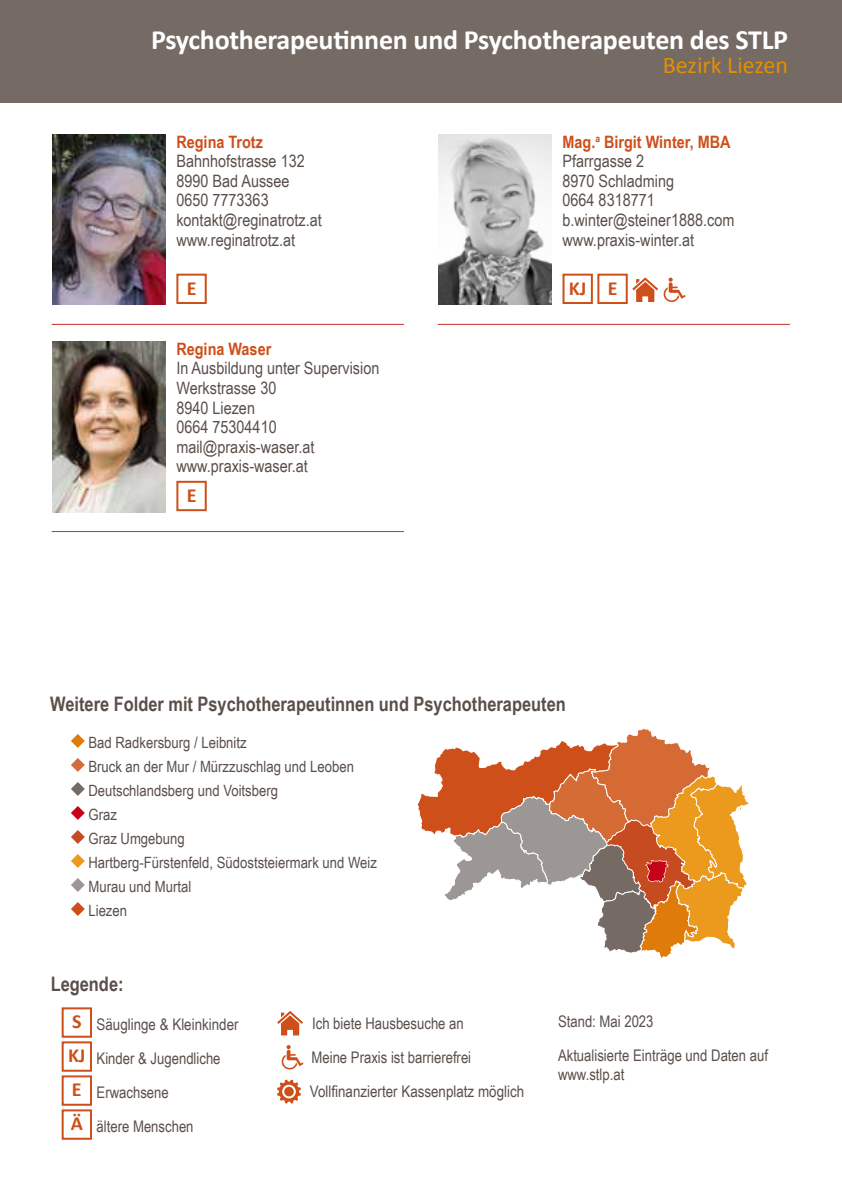
<style>
.page{position:relative;width:842px;height:1191px;background:#fff}
.page>*{position:absolute;margin:0;border:0;box-sizing:border-box;transform-origin:0 0}
.t1{font:700 28px "Calibri";letter-spacing:-.01em;color:#fff}
.t2{font:24px "Calibri";color:#e29000}
.t3{font:700 20px "Arial Narrow";color:#5a4f4a}
.t4{font:700 20px "Calibri";color:#ce4f1a}
.t5{font:17px/19.6px "Arial Narrow";color:#5a4f4a}
.t6{font:700 17px "Arial Narrow";color:#ce4f1a}
.t7{font:16px/34px "Arial Narrow";color:#5a4f4a}
.t8{font:15.6px/24px "Arial Narrow";color:#5a4f4a}
.s1{font-weight:700;color:#ce4f1a}
.s2{font-family:"Calibri";font-weight:700;font-size:20px;color:#ce4f1a}
</style>
<div class="page">
<div style="left:0;top:0;width:842px;height:102px;background:#766a65"></div>
<img style="left:52px;top:135px;width:114px;height:170px">
<div style="left:176px;top:274px;width:31px;height:30px;border:2px solid #ce4f1a"></div>
<hr style="left:52px;top:324px;width:352px;height:1px;background:#c2322c">
<img style="left:52px;top:342px;width:114px;height:170px">
<div style="left:176px;top:481px;width:31px;height:30px;border:2px solid #ce4f1a"></div>
<hr style="left:52px;top:531px;width:352px;height:1px;background:#c2322c">
<img style="left:438px;top:135px;width:114px;height:170px">
<div style="left:562px;top:274px;width:31px;height:30px;border:2px solid #ce4f1a"></div>
<div style="left:597px;top:274px;width:31px;height:30px;border:2px solid #ce4f1a"></div>
<svg style="left:632px;top:277px;width:26px;height:25px"></svg>
<svg style="left:664px;top:277px;width:21px;height:25px"></svg>
<hr style="left:438px;top:324px;width:352px;height:1px;background:#c2322c">
<svg style="left:71px;top:734px;width:14px;height:14px"></svg>
<svg style="left:71px;top:758px;width:14px;height:14px"></svg>
<svg style="left:71px;top:782px;width:14px;height:14px"></svg>
<svg style="left:71px;top:806px;width:14px;height:14px"></svg>
<svg style="left:71px;top:830px;width:14px;height:14px"></svg>
<svg style="left:71px;top:854px;width:14px;height:14px"></svg>
<svg style="left:71px;top:878px;width:14px;height:14px"></svg>
<svg style="left:71px;top:902px;width:14px;height:14px"></svg>
<svg style="left:417px;top:728px;width:332px;height:231px"></svg>
<div style="left:62px;top:1007px;width:30px;height:30px;border:2px solid #ce4f1a"></div>
<div style="left:62px;top:1041px;width:30px;height:30px;border:2px solid #ce4f1a"></div>
<div style="left:62px;top:1075px;width:30px;height:30px;border:2px solid #ce4f1a"></div>
<div style="left:62px;top:1109px;width:30px;height:30px;border:2px solid #ce4f1a"></div>
<svg style="left:277px;top:1011px;width:26px;height:24px"></svg>
<svg style="left:282px;top:1045px;width:21px;height:24px"></svg>
<svg style="left:277px;top:1079px;width:24px;height:24px"></svg>
<svg style="left:284px;top:1086px;width:10px;height:10px"></svg>
<h1 class="t1" style="left:151px;top:22px;width:639px">Psychotherapeutinnen und Psychotherapeuten des STLP</h1>
<h2 class="t2" style="left:663px;top:50px;width:127px">Bezirk Liezen</h2>
<p class="t6" style="left:176px;top:129px;width:88px">Regina Trotz</p>
<p class="t5" style="left:176px;top:151px;width:147px">Bahnhofstrasse 132<br>8990 Bad Aussee<br>0650 7773363 kontakt@reginatrotz.at www.reginatrotz.at</p>
<p class="t4" style="left:187px;top:275px;width:11px">E</p>
<p class="t6" style="left:176px;top:336px;width:96px">Regina Waser</p>
<p class="t5" style="left:176px;top:358px;width:204px">In Ausbildung unter Supervision<br>Werkstrasse 30<br>8940 Liezen<br>0664 75304410 mail@praxis-waser.at www.praxis-waser.at</p>
<p class="t4" style="left:187px;top:482px;width:11px">E</p>
<p class="t5" style="left:562px;top:131px;width:173px"><span class="s1">Mag.</span><sup>a</sup> <span class="s1">Birgit Winter, MBA<br></span>Pfarrgasse 2<br>8970 Schladming<br>0664 8318771 b.winter@steiner1888.com www.praxis-winter.at</p>
<p class="t4" style="left:569px;top:275px;width:50px">KJ E</p>
<p class="t3" style="left:50px;top:688px;width:517px">Weitere Folder mit Psychotherapeutinnen und Psychotherapeuten</p>
<p class="t8" style="left:88px;top:730px;width:290px">Bad Radkersburg / Leibnitz<br>Bruck an der Mur / Mürzzuschlag und Leoben<br>Deutschlandsberg und Voitsberg<br>Graz<br>Graz Umgebung<br>Hartberg-Fürstenfeld, Südoststeiermark und Weiz<br>Murau und Murtal<br>Liezen</p>
<p class="t3" style="left:51px;top:969px;width:74px">Legende:</p>
<p class="t7" style="left:68px;top:1006px;width:172px"><span class="s2">S</span> Säuglinge &amp; Kleinkinder<br><span class="s2">KJ</span> Kinder &amp; Jugendliche<br><span class="s2">E</span> Erwachsene<br><span class="s2">Ä</span> ältere Menschen</p>
<p class="t7" style="left:310px;top:1006px;width:216px">Ich biete Hausbesuche an<br>Meine Praxis ist barrierefrei<br>Vollfinanzierter Kassenplatz möglich</p>
<p class="t7" style="left:558px;top:1003px;width:212px">Stand: Mai 2023<br>Aktualisierte Einträge und Daten auf</p>
<p class="t7" style="left:558px;top:1056px;width:68px">www.stlp.at</p>
</div>
